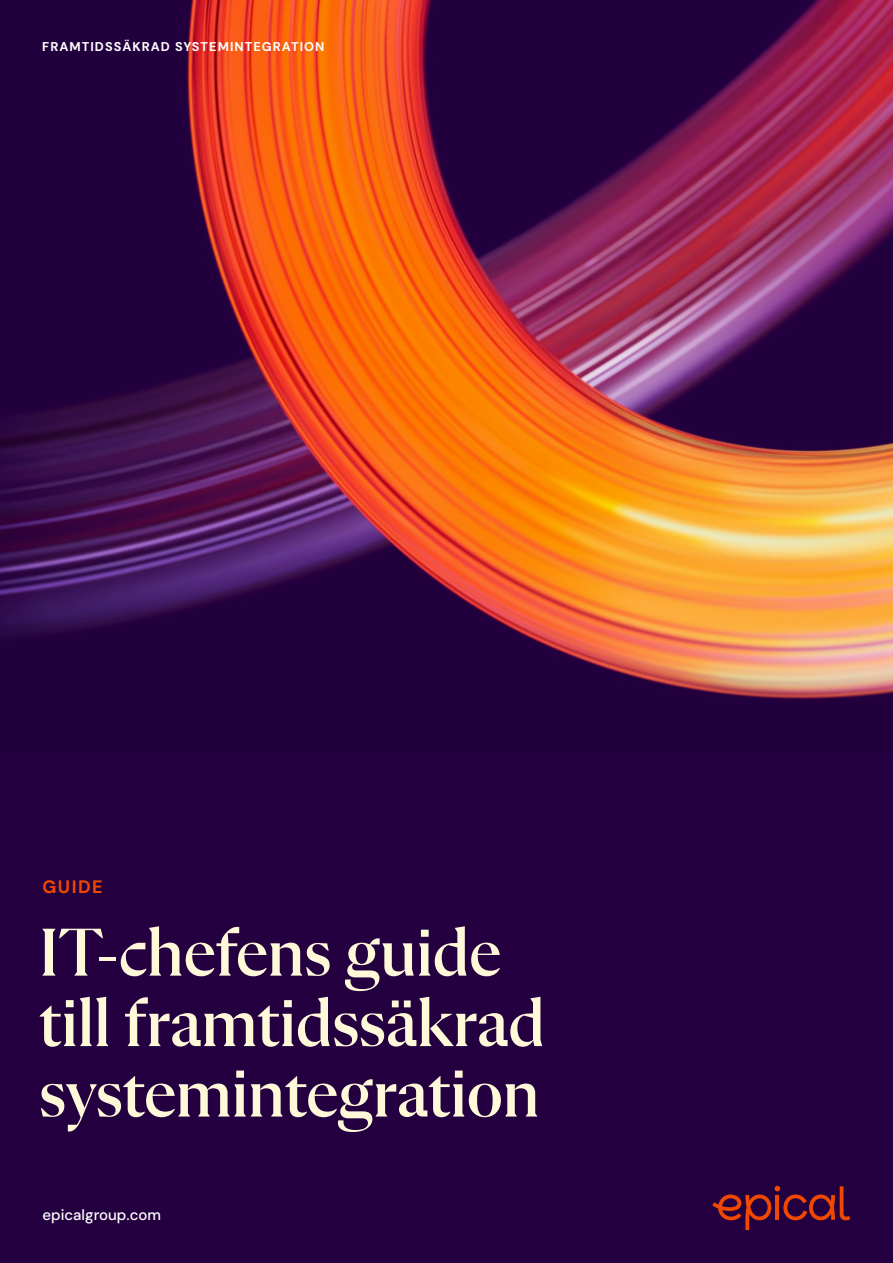
<style>
.page{position:relative;width:893px;height:1263px;background:#240041}
.page>*{position:absolute;margin:0;border:0;box-sizing:border-box;transform-origin:0 0}
.t1{font:500 69px/70.5px "Flecha M";letter-spacing:-.005em;color:#fff9da}
.t2{font:700 18px "DM Sans";letter-spacing:.08em;color:#f04800}
.t3{font:500 15px "DM Sans";color:#fff}
.t4{font:700 12.75px "DM Sans";letter-spacing:.08em;color:#fff}
</style>
<div class="page">
<img style="left:0;top:0;width:893px;height:700px">
<svg style="left:712px;top:1186px;width:138px;height:44px"></svg>
<p class="t4" style="left:42px;top:39px;width:284px">FRAMTIDSSÄKRAD SYSTEMINTEGRATION</p>
<p class="t2" style="left:43px;top:875px;width:62px">GUIDE</p>
<p class="t1" style="left:39px;top:917px;width:507px">IT-chefens guide till framtidssäkrad systemintegration</p>
<p class="t3" style="left:43px;top:1206px;width:120px">epicalgroup.com</p>
</div>
